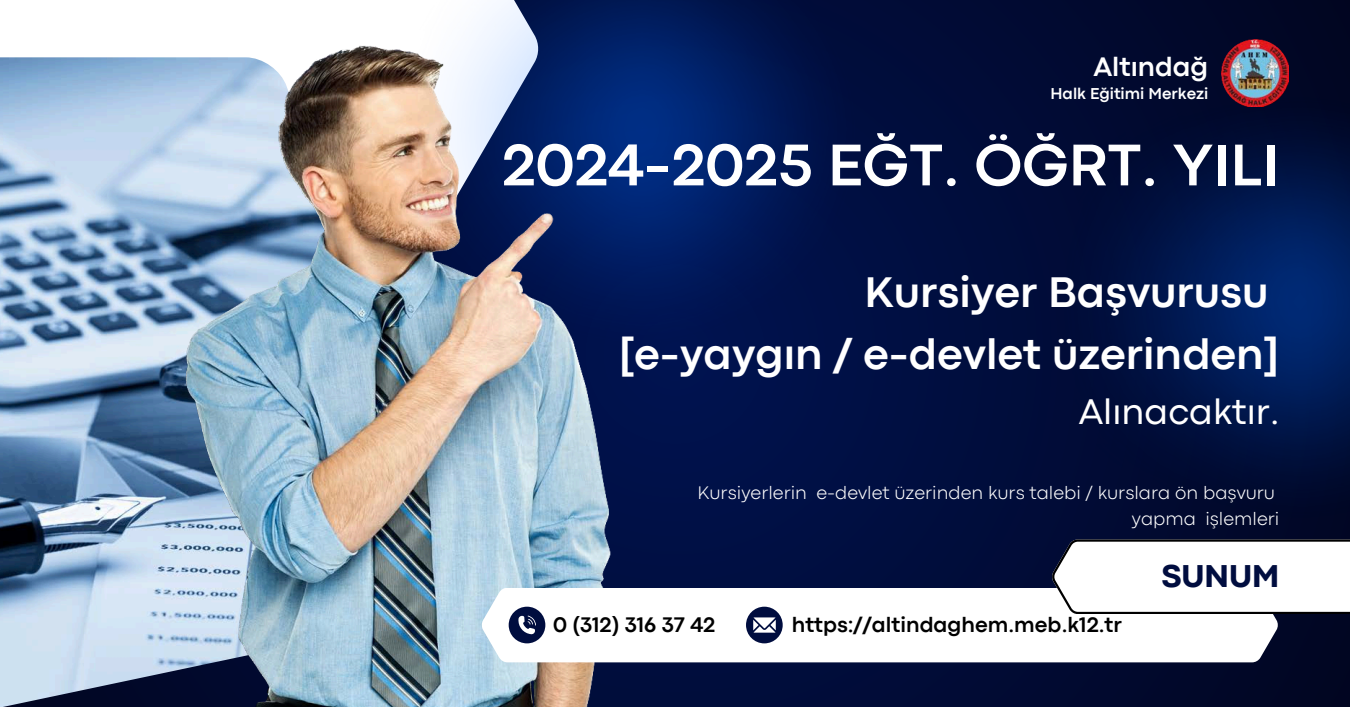
<style>
.page{position:relative;width:1350px;height:707px;background:#fff}
.page>*{position:absolute;margin:0;border:0;box-sizing:border-box;transform-origin:0 0}
.t1{font:700 61.35px "Codec Pro";color:#fff}
.t2{font:700 44.7px/61.8px "Codec Pro";color:#fff;text-align:right}
.t3{font:37.2px "Codec Pro";color:#fff}
.t4{font:800 33px "Codec Pro";color:#000d3f}
.t5{font:700 27.9px "Codec Pro";color:#fff}
.t6{font:700 22.05px "Codec Pro";color:#000}
.t7{font:300 19.05px/26.1px "Codec Pro";color:#fff;text-align:right}
.t8{font:700 16.5px "Codec Pro";color:#fff}
</style>
<div class="page">
<svg style="left:717px;top:0;width:633px;height:706px;background:#000c39"></svg>
<img style="left:1051px;top:86px;width:299px;height:443px">
<img style="left:479px;top:0;width:391px;height:357px">
<img style="left:0;top:57px;width:138px;height:649px">
<img style="left:138px;top:34px;width:579px;height:672px">
<svg style="left:481px;top:587px;width:797px;height:75px"></svg>
<svg style="left:1052px;top:539px;width:298px;height:75px"></svg>
<svg style="left:509px;top:606px;width:36px;height:37px"></svg>
<svg style="left:746px;top:606px;width:37px;height:37px"></svg>
<img style="left:1221px;top:39px;width:68px;height:68px">
<h3 class="t5" style="left:1093px;top:50px;width:116px">Altındağ</h3>
<p class="t8" style="left:1051px;top:84px;width:159px">Halk Eğitimi Merkezi</p>
<h1 class="t1" style="left:502px;top:128px;width:779px">2024-2025 EĞT. ÖĞRT. YILI</h1>
<h2 class="t2" style="left:619px;top:260px;width:662px">Kursiyer Başvurusu<br>[e-yaygın / e-devlet üzerinden]</h2>
<h3 class="t3" style="left:1079px;top:389px;width:202px">Alınacaktır.</h3>
<p class="t7" style="left:697px;top:479px;width:583px">Kursiyerlerin e-devlet üzerinden kurs talebi / kurslara ön başvuru yapma işlemleri</p>
<h3 class="t4" style="left:1161px;top:556px;width:120px">SUNUM</h3>
<p class="t6" style="left:553px;top:611px;width:164px">0 (312) 316 37 42</p>
<p class="t6" style="left:792px;top:611px;width:332px">https://altindaghem.meb.k12.tr</p>
</div>
